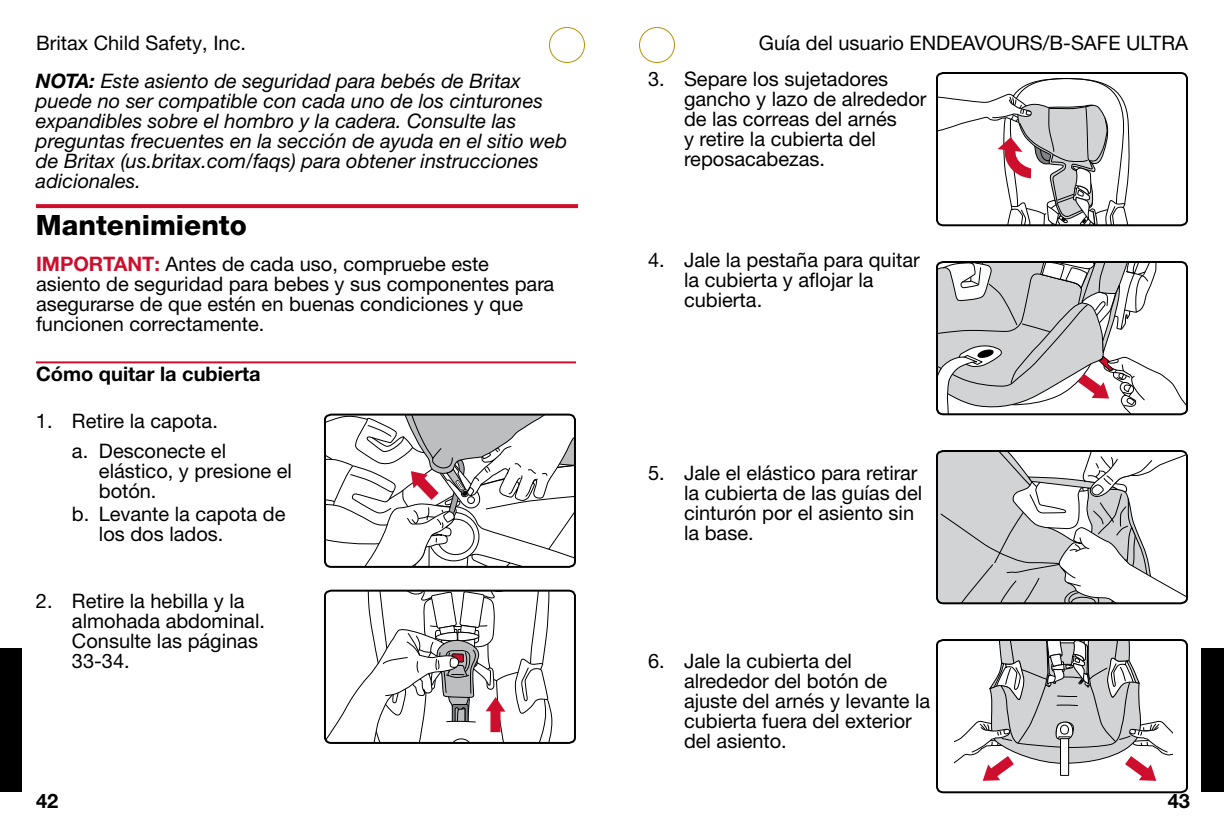
<style>
.page{position:relative;width:1224px;height:828px;background:#fff}
.page>*{position:absolute;margin:0;border:0;box-sizing:border-box;transform-origin:0 0}
.t1{font:800 28px "Helvetica Neue LTW1 G";color:#000}
.t2{font:20px/20px "Helvetica Neue LTW1 G";color:#000}
.t3{font:italic 20px/20px "Helvetica Neue LTW1 G";color:#000}
.t4{font:700 20px "Helvetica Neue LTW1 G";color:#000}
.s1{font-weight:700}
.s2{font-weight:700;color:#ce0e2d}
</style>
<div class="page">
<div style="left:1202px;top:648px;width:22px;height:144px;background:#000"></div>
<div style="left:0;top:648px;width:22px;height:144px;background:#000"></div>
<div style="left:639px;top:27px;width:36px;height:36px;border:1px solid #bc9109;border-radius:50%"></div>
<div style="left:549px;top:27px;width:36px;height:36px;border:1px solid #bc9109;border-radius:50%"></div>
<svg style="left:36px;top:204px;width:542px;height:4px;background:#cf1432"></svg>
<svg style="left:324px;top:413px;width:252px;height:155px"></svg>
<svg style="left:324px;top:589px;width:252px;height:155px"></svg>
<svg style="left:936px;top:72px;width:252px;height:155px"></svg>
<svg style="left:936px;top:450px;width:252px;height:155px"></svg>
<svg style="left:936px;top:639px;width:252px;height:155px"></svg>
<svg style="left:936px;top:261px;width:252px;height:155px"></svg>
<hr style="left:36px;top:361px;width:540px;height:2px;background:#ce0e2d">
<p class="t2" style="left:36px;top:33px;width:211px">Britax Child Safety, Inc.</p>
<p class="t2" style="left:759px;top:33px;width:431px">Guía del usuario ENDEAVOURS/B-SAFE ULTRA</p>
<p class="t3" style="left:36px;top:71px;width:533px"><span class="s1">NOTA:</span> Este asiento de seguridad para bebés de Britax puede no ser compatible con cada uno de los cinturones expandibles sobre el hombro y la cadera. Consulte las preguntas frecuentes en la sección de ayuda en el sitio web de Britax (us.britax.com/faqs) para obtener instrucciones adicionales.</p>
<p class="t2" style="left:684px;top:69px;width:244px;text-indent:-36px">3. Separe los sujetadores gancho y lazo de alrededor de las correas del arnés<br>y retire la cubierta del reposacabezas.</p>
<h1 class="t1" style="left:36px;top:209px;width:212px">Mantenimiento</h1>
<p class="t2" style="left:36px;top:254px;width:520px"><span class="s2">IMPORTANT:</span> Antes de cada uso, compruebe este asiento de seguridad para bebes y sus componentes para asegurarse de que estén en buenas condiciones y que funcionen correctamente.</p>
<p class="t4" style="left:36px;top:362px;width:226px">Cómo quitar la cubierta</p>
<p class="t2" style="left:72px;top:405px;width:156px;line-height:30.4px;text-indent:-36px">1. Retire la capota. a. Desconecte el</p>
<p class="t2" style="left:99px;top:461px;width:194px">elástico, y presione el botón.</p>
<p class="t2" style="left:99px;top:504px;width:188px;text-indent:-27px">b. Levante la capota de los dos lados.</p>
<p class="t2" style="left:72px;top:590px;width:191px;text-indent:-36px">2. Retire la hebilla y la almohada abdominal.<br>Consulte las páginas<br>33-34.</p>
<p class="t2" style="left:684px;top:250px;width:237px;text-indent:-36px">4. Jale la pestaña para quitar la cubierta y aflojar la cubierta.</p>
<p class="t2" style="left:684px;top:463px;width:240px;text-indent:-36px">5. Jale el elástico para retirar la cubierta de las guías del cinturón por el asiento sin la base.</p>
<p class="t2" style="left:684px;top:651px;width:248px;text-indent:-36px">6. Jale la cubierta del alrededor del botón de ajuste del arnés y levante la cubierta fuera del exterior del asiento.</p>
<p class="t4" style="left:36px;top:788px;width:24px">42</p>
<p class="t4" style="left:1168px;top:788px;width:24px">43</p>
</div>
